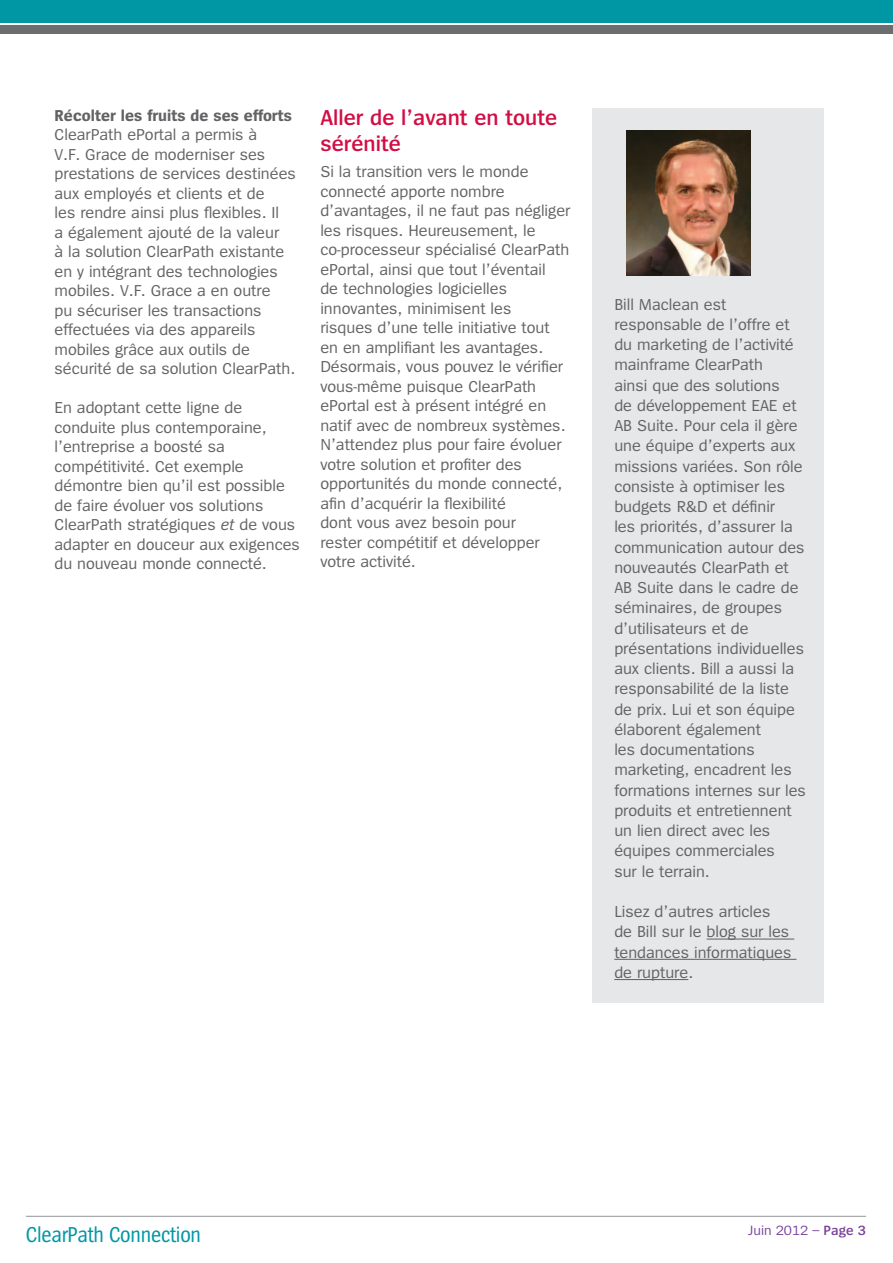
<style>
.page{position:relative;width:893px;height:1263px;background:#fff}
.page>*{position:absolute;margin:0;border:0;box-sizing:border-box;transform-origin:0 0}
.t1{font:600 22.5px/25.5px "Spiegel";color:#d20d44}
.t2{font:22.5px "Spiegel Cd";letter-spacing:-.01em;color:#0097a4}
.t3{font:16.5px/19.5px "Spiegel";color:#636366}
.t4{font:700 16.5px "Spiegel";color:#636366}
.t5{font:13.95px "Spiegel";color:#7b4399}
.s1{font-style:italic}
.s2{font-weight:600}
</style>
<div class="page">
<div style="left:0;top:0;width:893px;height:22px;background:#0097a4"></div>
<div style="left:0;top:25px;width:893px;height:9px;background:#6c6d70"></div>
<hr style="left:26px;top:1216px;width:840px;height:1px;background:#939598">
<div style="left:593px;top:109px;width:231px;height:894px;background:#e6e7e9"></div>
<hr style="left:707px;top:938px;width:87px;height:1px;background:#636366">
<hr style="left:614px;top:959px;width:182px;height:1px;background:#636366">
<hr style="left:614px;top:979px;width:74px;height:1px;background:#636366">
<img style="left:626px;top:130px;width:124px;height:146px">
<p class="t4" style="left:55px;top:107px;width:239px">Récolter les fruits de ses efforts</p>
<p class="t3" style="left:55px;top:125px;width:243px">ClearPath ePortal a permis à<br>V.F. Grace de moderniser ses prestations de services destinées aux employés et clients et de<br>les rendre ainsi plus flexibles. Il<br>a également ajouté de la valeur<br>à la solution ClearPath existante en y intégrant des technologies mobiles. V.F. Grace a en outre<br>pu sécuriser les transactions effectuées via des appareils mobiles grâce aux outils de sécurité de sa solution ClearPath.</p>
<p class="t3" style="left:55px;top:398px;width:247px">En adoptant cette ligne de conduite plus contemporaine, l’entreprise a boosté sa compétitivité. Cet exemple démontre bien qu’il est possible de faire évoluer vos solutions<br>ClearPath stratégiques <span class="s1">et</span> de vous adapter en douceur aux exigences du nouveau monde connecté.</p>
<h1 class="t1" style="left:320px;top:106px;width:238px">Aller de l’avant en toute sérénité</h1>
<p class="t3" style="left:320px;top:162px;width:252px">Si la transition vers le monde connecté apporte nombre d’avantages, il ne faut pas négliger les risques. Heureusement, le co‑processeur spécialisé ClearPath ePortal, ainsi que tout l’éventail<br>de technologies logicielles innovantes, minimisent les<br>risques d’une telle initiative tout en en amplifiant les avantages.<br>Désormais, vous pouvez le vérifier vous-même puisque ClearPath ePortal est à présent intégré en natif avec de nombreux systèmes.<br>N’attendez plus pour faire évoluer votre solution et profiter des opportunités du monde connecté, afin d’acquérir la flexibilité<br>dont vous avez besoin pour<br>rester compétitif et développer votre activité.</p>
<p class="t3" style="left:614px;top:295px;width:193px;line-height:20.2px">Bill Maclean est responsable de l’offre et du marketing de l’activité mainframe ClearPath<br>ainsi que des solutions<br>de développement EAE et<br>AB Suite. Pour cela il gère une équipe d’experts aux missions variées. Son rôle consiste à optimiser les budgets R&amp;D et définir<br>les priorités, d’assurer la communication autour des nouveautés ClearPath et<br>AB Suite dans le cadre de séminaires, de groupes d’utilisateurs et de présentations individuelles aux clients. Bill a aussi la responsabilité de la liste de prix. Lui et son équipe élaborent également<br>les documentations marketing, encadrent les formations internes sur les produits et entretiennent un lien direct avec les équipes commerciales<br>sur le terrain.</p>
<p class="t3" style="left:614px;top:902px;width:179px;line-height:20.2px">Lisez d’autres articles de Bill sur le blog sur les tendances informatiques de rupture.</p>
<h1 class="t2" style="left:26px;top:1223px;width:177px">ClearPath Connection</h1>
<p class="t5" style="left:748px;top:1223px;width:119px">Juin 2012 – <span class="s2">Page 3</span></p>
</div>
